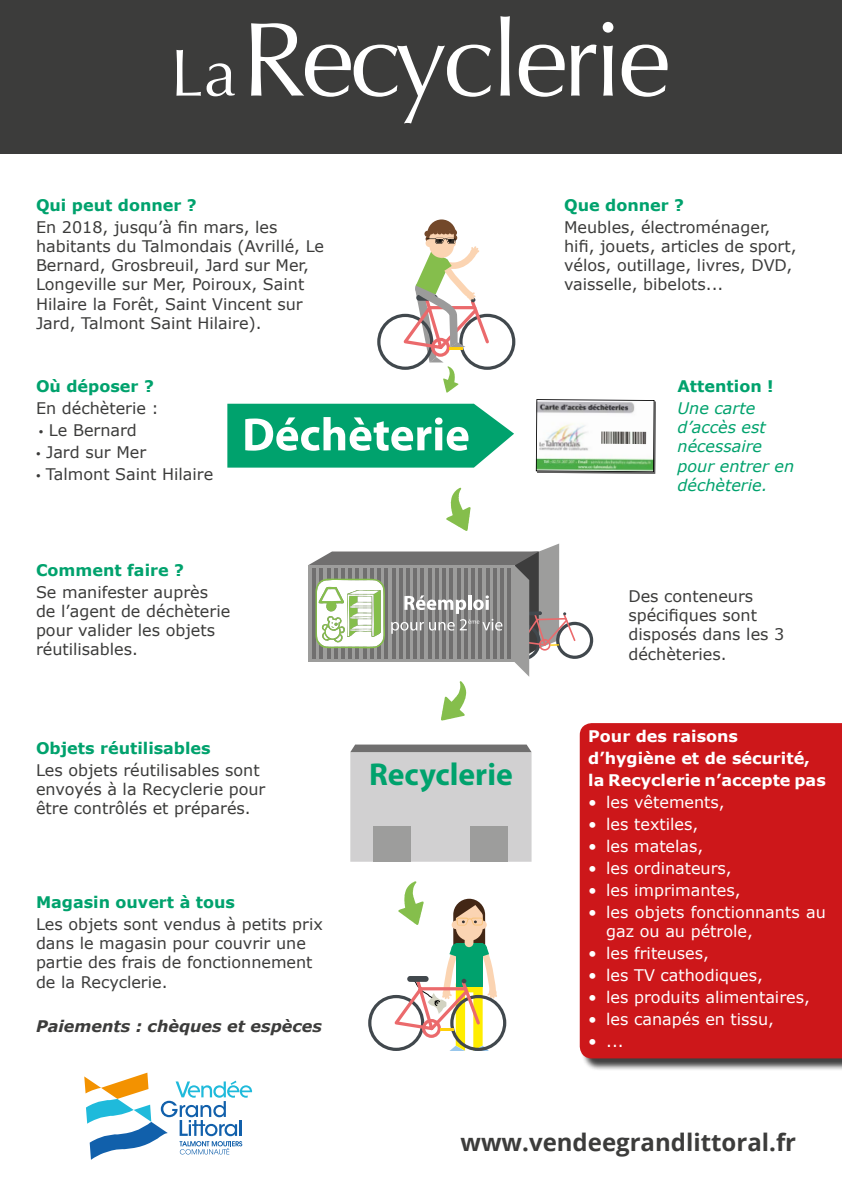
<style>
.page{position:relative;width:842px;height:1191px;background:#fff}
.page>*{position:absolute;margin:0;border:0;box-sizing:border-box;transform-origin:0 0}
.t1{font:700 31.7px "Myriad Pro";color:#00a26d}
.t2{font:700 24px "Open Sans";color:#3c3c3b}
.t3{font:16px/19.2px "Verdana";color:#3c3c3b}
.t4{font:16px/19.2px "Verdana";color:#fff}
.t5{font:700 16px "Verdana";color:#00a26d}
.t6{font:700 16px/22px "Verdana";color:#fff}
.t7{font:italic 16px/19.2px "Verdana";color:#00a26d}
.t8{font:italic 700 16px "Verdana";color:#3c3c3b}
.s1{font-family:"Myriad Pro";font-style:italic}
</style>
<div class="page">
<div style="left:0;top:0;width:842px;height:153px;background:#3c3c3b"></div>
<div style="left:581px;top:724px;width:261px;height:347px;background:#000;opacity:.75"></div>
<div style="left:580px;top:723px;width:262px;height:335px;background:#cd171a"></div>
<svg style="left:176px;top:16px;width:491px;height:107px"></svg>
<svg style="left:536px;top:399px;width:120px;height:75px"></svg>
<img style="left:601px;top:431px;width:45px;height:13px">
<svg style="left:227px;top:404px;width:287px;height:63px"></svg>
<svg style="left:350px;top:744px;width:181px;height:117px;background:#c4c3c4"></svg>
<div style="left:556px;top:621px;width:37px;height:38px;border:3px solid #41484d;border-radius:50%"></div>
<div style="left:459px;top:314px;width:56px;height:56px;border:3px solid #41484d;border-radius:50%"></div>
<div style="left:377px;top:314px;width:56px;height:56px;border:3px solid #41484d;border-radius:50%"></div>
<div style="left:450px;top:995px;width:56px;height:56px;border:3px solid #41484d;border-radius:50%"></div>
<div style="left:368px;top:995px;width:56px;height:56px;border:3px solid #41484d;border-radius:50%"></div>
<svg style="left:400px;top:219px;width:91px;height:174px"></svg>
<svg style="left:446px;top:487px;width:25px;height:44px"></svg>
<svg style="left:308px;top:543px;width:269px;height:177px"></svg>
<svg style="left:390px;top:881px;width:109px;height:170px"></svg>
<svg style="left:84px;top:1072px;width:168px;height:87px"></svg>
<p class="t5" style="left:36px;top:194px;width:162px">Qui peut donner ?</p>
<p class="t3" style="left:36px;top:217px;width:290px">En 2018, jusqu’à fin mars, les habitants du Talmondais (Avrillé, Le Bernard, Grosbreuil, Jard sur Mer, Longeville sur Mer, Poiroux, Saint Hilaire la Forêt, Saint Vincent sur Jard, Talmont Saint Hilaire).</p>
<p class="t5" style="left:36px;top:374px;width:119px">Où déposer ?</p>
<p class="t3" style="left:36px;top:398px;width:124px">En déchèterie :</p>
<p class="t3" style="left:39px;top:420px;width:100px"><span class="s1">•</span> Le Bernard</p>
<p class="t3" style="left:36px;top:442px;width:112px"><span class="s1">•</span> Jard sur Mer</p>
<p class="t3" style="left:36px;top:464px;width:179px"><span class="s1">•</span> Talmont Saint Hilaire</p>
<p class="t5" style="left:564px;top:194px;width:121px">Que donner ?</p>
<p class="t3" style="left:564px;top:217px;width:234px">Meubles, électroménager, hifi, jouets, articles de sport, vélos, outillage, livres, DVD, vaisselle, bibelots...</p>
<p class="t5" style="left:677px;top:375px;width:98px">Attention !</p>
<p class="t7" style="left:677px;top:398px;width:118px">Une carte d’accès est nécessaire pour entrer en déchèterie.</p>
<p class="t5" style="left:36px;top:558px;width:150px">Comment faire ?</p>
<p class="t3" style="left:36px;top:582px;width:196px">Se manifester auprès de l’agent de déchèterie pour valider les objets réutilisables.</p>
<p class="t3" style="left:628px;top:586px;width:157px">Des conteneurs spécifiques sont disposés dans les 3 déchèteries.</p>
<p class="t5" style="left:36px;top:736px;width:176px">Objets réutilisables</p>
<p class="t3" style="left:36px;top:760px;width:231px">Les objets réutilisables sont envoyés à la Recyclerie pour être contrôlés et préparés.</p>
<p class="t5" style="left:36px;top:890px;width:201px">Magasin ouvert à tous</p>
<p class="t3" style="left:36px;top:914px;width:288px">Les objets sont vendus à petits prix dans le magasin pour couvrir une partie des frais de fonctionnement de la Recyclerie.</p>
<p class="t8" style="left:36px;top:1014px;width:288px">Paiements : chèques et espèces</p>
<h1 class="t1" style="left:369px;top:753px;width:145px">Recyclerie</h1>
<p class="t6" style="left:588px;top:724px;width:239px">Pour des raisons d’hygiène et de sécurité, la Recyclerie n’accepte pas</p>
<p class="t4" style="left:588px;top:792px;width:138px">• les vêtements,</p>
<p class="t4" style="left:588px;top:814px;width:111px">• les textiles,</p>
<p class="t4" style="left:588px;top:836px;width:117px">• les matelas,</p>
<p class="t4" style="left:588px;top:858px;width:145px">• les ordinateurs,</p>
<p class="t4" style="left:588px;top:880px;width:154px">• les imprimantes,</p>
<p class="t4" style="left:606px;top:902px;width:221px;text-indent:-18px">• les objets fonctionnants au gaz ou au pétrole,</p>
<p class="t4" style="left:588px;top:943px;width:122px">• les friteuses,</p>
<p class="t4" style="left:588px;top:965px;width:176px">• les TV cathodiques,</p>
<p class="t4" style="left:588px;top:987px;width:223px">• les produits alimentaires,</p>
<p class="t4" style="left:588px;top:1009px;width:187px">• les canapés en tissu,</p>
<p class="t4" style="left:588px;top:1031px;width:37px">• ...</p>
<h2 class="t2" style="left:460px;top:1125px;width:337px">www.vendeegrandlittoral.fr</h2>
</div>
